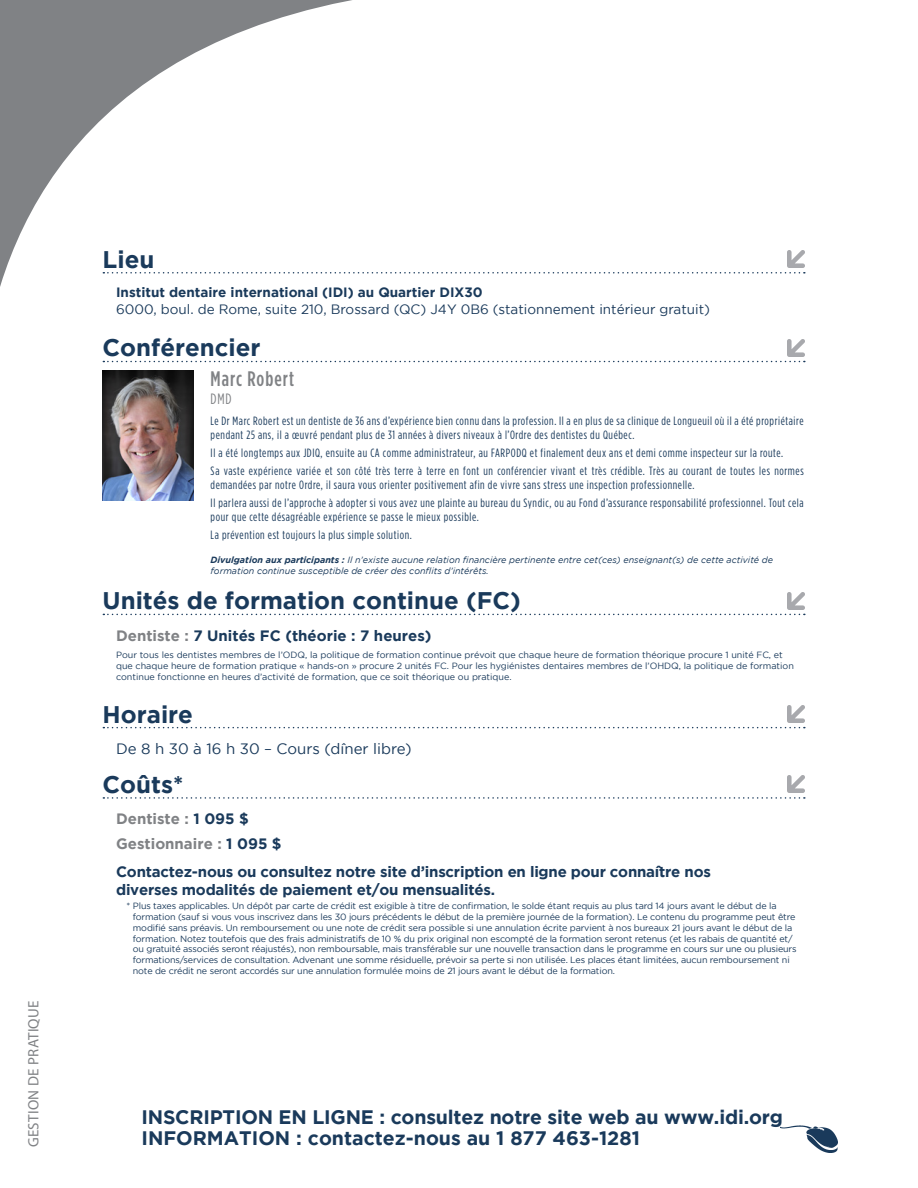
<style>
.page{position:relative;width:918px;height:1188px;background:#fff}
.page>*{position:absolute;margin:0;border:0;box-sizing:border-box;transform-origin:0 0}
.titre_crédits{font:700 24px "Gotham";color:#1a3a5b}
.titre_conférenciers{font:700 24px "Gotham";color:#1a3a5b}
.titre_horaire{font:700 24px "Gotham";color:#1a3a5b}
.titre_coûts{font:700 24px "Gotham";color:#1a3a5b}
.titre_lieu{font:700 24px "Gotham";color:#1a3a5b}
.nom_conférencier{font:500 21px "Gotham Condensed";letter-spacing:.05em;color:#808285}
.texte_objectifs_fin{font:700 19.5px "Gotham";letter-spacing:-.01em;color:#1a3a5b}
.petit_texte{font:700 15px/18px "Gotham";letter-spacing:-.015em;color:#1a3a5b}
.texte_crédits{font:700 15px "Gotham";color:#1a3a5b}
.type_de_gens{font:700 15px "Gotham";color:#808285}
.jour{font:15px "Gotham";color:#1a3a5b}
.section_gestion_prat{font:15px "Myriad Pro";letter-spacing:.02em;color:#808285}
.lettres_noblesse{font:15px "Gotham Condensed";color:#808285}
.texte_lieu{font:13.5px "Gotham";color:#1a3a5b}
.texte_lieu_bold{font:700 13.5px "Gotham";color:#1a3a5b}
.texte_conférenciers{font:12px/14.4px "Gotham Condensed";letter-spacing:.05em;color:#1a3a5b}
.petit_texte-2{font:9px/10.8px "Gotham";letter-spacing:-.015em;color:#1a3a5b}
.petit_texte-3{font:italic 9px/10.8px "Gotham";color:#1a3a5b}
.s1{font-weight:700}
.s2{color:#808285}
.s3{color:#1a3a5b}
</style>
<div class="page">
<svg style="left:469px;top:272px;width:336px;height:2px"></svg>
<svg style="left:103px;top:361px;width:702px;height:1px"></svg>
<svg style="left:103px;top:614px;width:702px;height:1px"></svg>
<svg style="left:103px;top:727px;width:702px;height:1px"></svg>
<svg style="left:103px;top:797px;width:702px;height:2px"></svg>
<img style="left:787px;top:251px;width:18px;height:17px">
<img style="left:787px;top:339px;width:18px;height:17px">
<img style="left:103px;top:371px;width:90px;height:130px">
<img style="left:787px;top:592px;width:18px;height:17px">
<img style="left:787px;top:705px;width:18px;height:18px">
<img style="left:787px;top:776px;width:18px;height:17px">
<svg style="left:0;top:0;width:466px;height:287px"></svg>
<img style="left:781px;top:1125px;width:57px;height:28px">
<p class="section_gestion_prat" style="left:24px;top:1147px;width:148px;rotate:-90deg">GESTION DE PRATIQUE</p>
<p class="titre_lieu" style="left:103px;top:245px;width:53px">Lieu</p>
<p class="texte_lieu_bold" style="left:116px;top:285px;width:368px">Institut dentaire international (IDI) au Quartier DIX30</p>
<p class="texte_lieu" style="left:116px;top:301px;width:595px">6000, boul. de Rome, suite 210, Brossard (QC) J4Y 0B6 (stationnement intérieur gratuit)</p>
<p class="titre_conférenciers" style="left:103px;top:334px;width:159px">Conférencier</p>
<p class="nom_conférencier" style="left:211px;top:367px;width:85px">Marc Robert</p>
<p class="lettres_noblesse" style="left:211px;top:390px;width:22px">DMD</p>
<p class="texte_conférenciers" style="left:211px;top:413px;width:594px">Le Dr Marc Robert est un dentiste de 36 ans d’expérience bien connu dans la profession. Il a en plus de sa clinique de Longueuil où il a été propriétaire pendant 25 ans, il a œuvré pendant plus de 31 années à divers niveaux à l’Ordre des dentistes du Québec.</p>
<p class="texte_conférenciers" style="left:211px;top:445px;width:574px">Il a été longtemps aux JDIQ, ensuite au CA comme administrateur, au FARPODQ et finalement deux ans et demi comme inspecteur sur la route.</p>
<p class="texte_conférenciers" style="left:211px;top:463px;width:595px">Sa vaste expérience variée et son côté très terre à terre en font un conférencier vivant et très crédible. Très au courant de toutes les normes demandées par notre Ordre, il saura vous orienter positivement afin de vivre sans stress une inspection professionnelle.</p>
<p class="texte_conférenciers" style="left:211px;top:495px;width:595px">Il parlera aussi de l’approche à adopter si vous avez une plainte au bureau du Syndic, ou au Fond d’assurance responsabilité professionnel. Tout cela pour que cette désagréable expérience se passe le mieux possible.</p>
<p class="texte_conférenciers" style="left:211px;top:527px;width:203px">La prévention est toujours la plus simple solution.</p>
<p class="petit_texte-3" style="left:211px;top:554px;width:564px"><span class="s1">Divulgation aux participants :</span> Il n’existe aucune relation financière pertinente entre cet(ces) enseignant(s) de cette activité de formation continue susceptible de créer des conflits d’intérêts.</p>
<p class="titre_crédits" style="left:103px;top:587px;width:420px">Unités de formation continue (FC)</p>
<p class="texte_crédits" style="left:116px;top:627px;width:317px"><span class="s2">Dentiste :</span> 7 Unités FC (théorie : 7 heures)</p>
<p class="petit_texte-2" style="left:116px;top:649px;width:679px">Pour tous les dentistes membres de l’ODQ, la politique de formation continue prévoit que chaque heure de formation théorique procure 1 unité FC, et que chaque heure de formation pratique « hands-on » procure 2 unités FC. Pour les hygiénistes dentaires membres de l’OHDQ, la politique de formation continue fonctionne en heures d’activité de formation, que ce soit théorique ou pratique.</p>
<p class="titre_horaire" style="left:103px;top:700px;width:92px">Horaire</p>
<p class="jour" style="left:116px;top:740px;width:297px">De 8 h 30 à 16 h 30 – Cours (dîner libre)</p>
<p class="titre_coûts" style="left:103px;top:770px;width:82px">Coûts*</p>
<p class="type_de_gens" style="left:116px;top:810px;width:134px">Dentiste : <span class="s3">1 095 $</span></p>
<p class="type_de_gens" style="left:116px;top:835px;width:167px">Gestionnaire : <span class="s3">1 095 $</span></p>
<p class="petit_texte" style="left:116px;top:862px;width:596px">Contactez-nous ou consultez notre site d’inscription en ligne pour connaître nos diverses modalités de paiement et/ou mensualités.</p>
<p class="petit_texte-2" style="left:133px;top:900px;width:665px;text-indent:-6px">* Plus taxes applicables. Un dépôt par carte de crédit est exigible à titre de confirmation, le solde étant requis au plus tard 14 jours avant le début de la formation (sauf si vous vous inscrivez dans les 30 jours précédents le début de la première journée de la formation). Le contenu du programme peut être modifié sans préavis. Un remboursement ou une note de crédit sera possible si une annulation écrite parvient à nos bureaux 21 jours avant le début de la formation. Notez toutefois que des frais administratifs de 10 % du prix original non escompté de la formation seront retenus (et les rabais de quantité et/ ou gratuité associés seront réajustés), non remboursable, mais transférable sur une nouvelle transaction dans le programme en cours sur une ou plusieurs formations/services de consultation. Advenant une somme résiduelle, prévoir sa perte si non utilisée. Les places étant limitées, aucun remboursement ni note de crédit ne seront accordés sur une annulation formulée moins de 21 jours avant le début de la formation.</p>
<p class="texte_objectifs_fin" style="left:141px;top:1106px;width:643px">INSCRIPTION EN LIGNE : consultez notre site web au www.idi.org</p>
<p class="texte_objectifs_fin" style="left:141px;top:1127px;width:500px">INFORMATION : contactez-nous au 1 877 463-1281</p>
</div>
